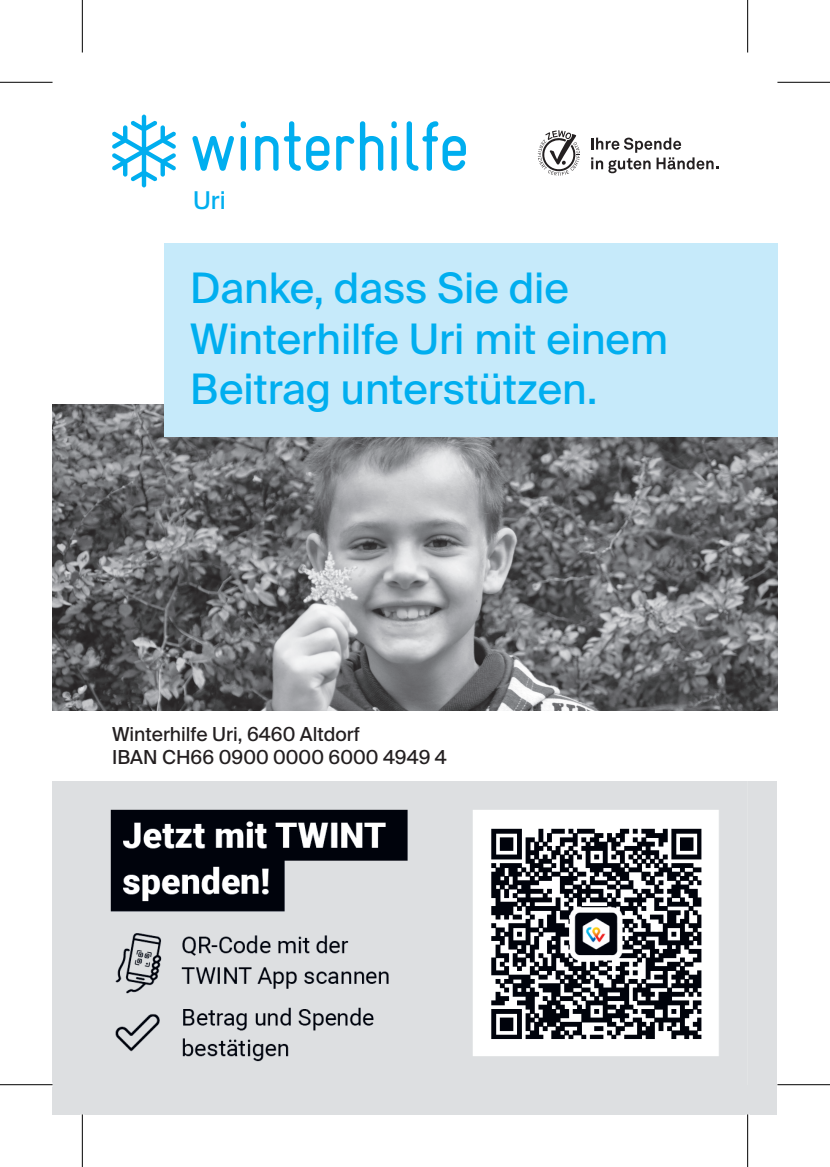
<style>
.page{position:relative;width:830px;height:1167px;background:#fff}
.page>*{position:absolute;margin:0;border:0;box-sizing:border-box;transform-origin:0 0}
.t1{font:70.35px "Gravur Condensed";letter-spacing:-.03em;color:#00aeef}
.t2{font:42px/50.4px "Suisse Intl";color:#00aeef}
.t3{font:24.5px "Suisse Intl";color:#00aeef}
.t4{font:19.25px/23.1px "Suisse Intl";color:#231f20}
</style>
<div class="page">
<img style="left:52px;top:404px;width:725px;height:306px">
<div style="left:164px;top:243px;width:613px;height:193px;background:#c6eafa"></div>
<svg style="left:112px;top:115px;width:64px;height:72px"></svg>
<svg style="left:537px;top:130px;width:43px;height:46px"></svg>
<svg style="left:591px;top:138px;width:127px;height:35px"></svg>
<div style="left:52px;top:781px;width:725px;height:333px;background:#dddfe1"></div>
<img style="left:110px;top:809px;width:609px;height:253px">
<svg style="left:0;top:81px;width:52px;height:1px"></svg>
<svg style="left:777px;top:81px;width:52px;height:1px"></svg>
<svg style="left:0;top:1085px;width:52px;height:1px"></svg>
<svg style="left:777px;top:1085px;width:52px;height:1px"></svg>
<svg style="left:81px;top:0;width:1px;height:52px"></svg>
<svg style="left:80px;top:1114px;width:4px;height:53px"></svg>
<svg style="left:748px;top:0;width:1px;height:52px"></svg>
<svg style="left:745px;top:1114px;width:4px;height:53px"></svg>
<hr style="left:0;top:82px;width:52px;height:1px;background:#000">
<hr style="left:777px;top:82px;width:52px;height:1px;background:#000">
<hr style="left:0;top:1084px;width:52px;height:1px;background:#000">
<hr style="left:777px;top:1084px;width:52px;height:1px;background:#000">
<hr style="left:82px;top:0;width:1px;height:52px;background:#000">
<hr style="left:82px;top:1114px;width:1px;height:53px;background:#000">
<hr style="left:746px;top:0;width:2px;height:52px;background:#000">
<hr style="left:746px;top:1114px;width:2px;height:53px;background:#000">
<h1 class="t1" style="left:189px;top:106px;width:281px">winterhilfe</h1>
<p class="t3" style="left:193px;top:186px;width:34px">Uri</p>
<p class="t2" style="left:190px;top:263px;width:479px">Danke, dass Sie die<br>Winterhilfe Uri mit einem<br>Beitrag unterstützen.</p>
<p class="t4" style="left:112px;top:722px;width:336px">Winterhilfe Uri, 6460 Altdorf<br>IBAN CH66 0900 0000 6000 4949 4</p>
</div>
